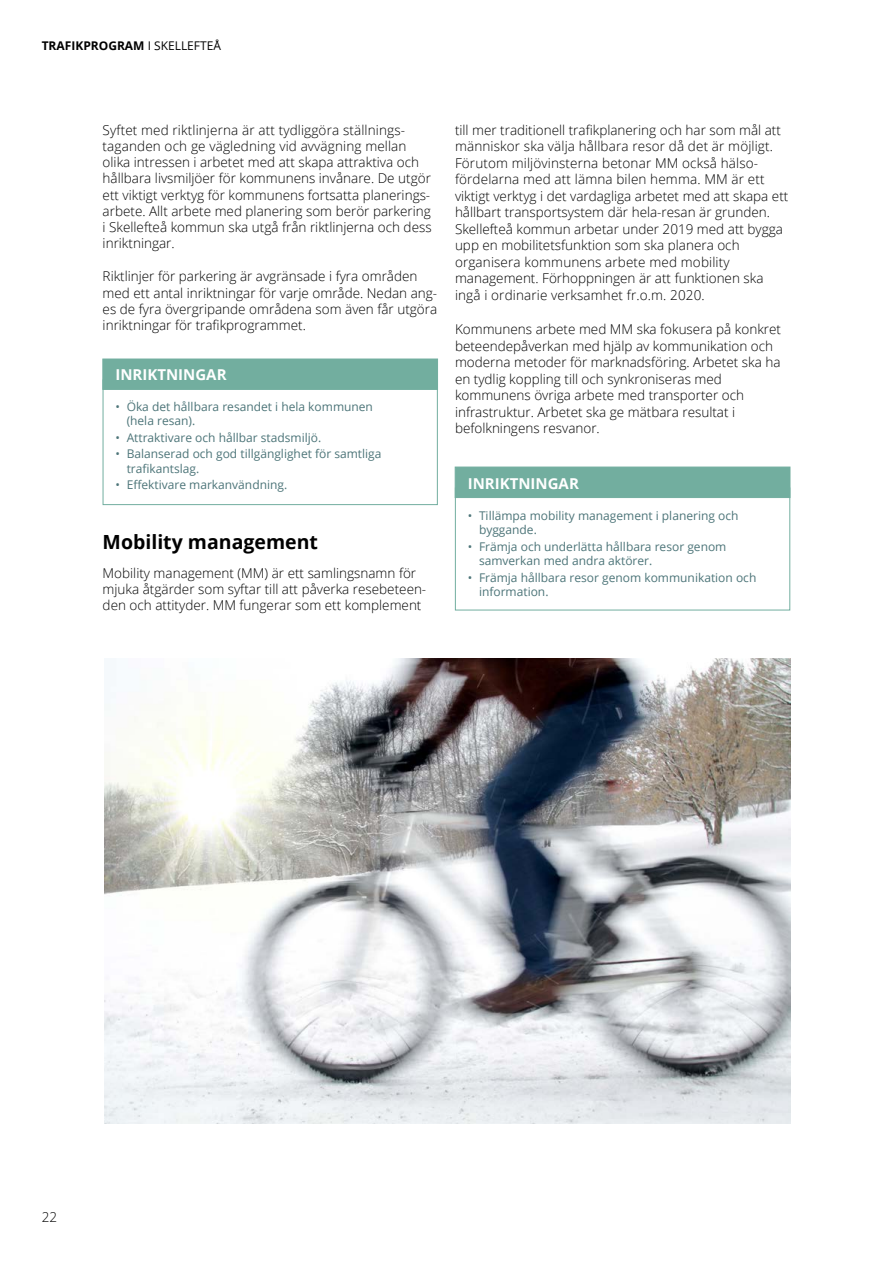
<style>
.page{position:relative;width:893px;height:1263px;background:#fff}
.page>*{position:absolute;margin:0;border:0;box-sizing:border-box;transform-origin:0 0}
.t1{font:700 19.5px "Ckchkr Open Sans";color:#000}
.t2{font:700 15px "Ckchkr Open Sans";color:#fff}
.t3{font:300 13.5px/16.5px "Smhhgx Open Sans";color:#000}
.t4{font:300 13.5px "Bkwjqx Open Sans";color:#000}
.t5{font:12px/14.4px "Ngqlhk Open Sans";color:#4d7579}
.t6{font:12px "Jtyrqq Open Sans";color:#4d7579}
.t7{font:700 12px "Vqvypj Open Sans";color:#000}
.s1{font-family:"Hrrpjy Open Sans";font-weight:400}
.s2{font-family:"Ngqlhk Open Sans"}
.s3{font-family:"Smhhgx Open Sans"}
</style>
<div class="page">
<div style="left:103px;top:379px;width:335px;height:126px;border:1px solid #72ae9f"></div>
<div style="left:102px;top:359px;width:336px;height:31px;background:#72ae9f"></div>
<div style="left:455px;top:488px;width:335px;height:122px;border:1px solid #72ae9f"></div>
<div style="left:455px;top:467px;width:335px;height:31px;background:#72ae9f"></div>
<img style="left:104px;top:658px;width:686px;height:465px">
<p class="t7" style="left:42px;top:37px;width:181px">TRAFIKPROGRAM <span class="s1">I SKELLEFTEÅ</span></p>
<p class="t3" style="left:103px;top:121px;width:330px">Syftet med riktlinjerna är att tydliggöra ställnings&shy;taganden och ge vägledning vid avvägning mellan olika intressen i arbetet med att skapa attraktiva och hållbara livsmiljöer för kommunens invånare. De utgör ett viktigt verktyg för kommunens fortsatta planerings&shy;arbete. Allt arbete med planering som berör parkering i Skellefteå kommun ska utgå från riktlinjerna och dess inriktningar.</p>
<p class="t3" style="left:103px;top:268px;width:336px">Riktlinjer för parkering är avgränsade i fyra områden med ett antal inriktningar för varje område. Nedan ang&shy;es de fyra övergripande områdena som även får utgöra</p>
<p class="t4" style="left:103px;top:316px;width:205px">inriktningar för trafikprogrammet.</p>
<p class="t2" style="left:115px;top:363px;width:113px">INRIKTNINGAR</p>
<p class="t5" style="left:127px;top:399px;width:248px;text-indent:-11px">• Öka det hållbara resandet i hela kommunen (hela resan).</p>
<p class="t5" style="left:115px;top:430px;width:207px">• Attraktivare och hållbar stadsmiljö.</p>
<p class="t5" style="left:115px;top:446px;width:268px">• Balanserad och god tillgänglighet för samtliga</p>
<p class="t6" style="left:127px;top:460px;width:74px">trafikantslag.</p>
<p class="t6" style="left:115px;top:477px;width:173px"><span class="s2">•</span> Effektivare markanvändning.</p>
<h1 class="t1" style="left:103px;top:528px;width:217px">Mobility management</h1>
<p class="t3" style="left:103px;top:564px;width:325px">Mobility management (MM) är ett samlingsnamn för mjuka åtgärder som syftar till att påverka resebeteen&shy;den och attityder. MM fungerar som ett komplement</p>
<p class="t4" style="left:455px;top:121px;width:327px"><span class="s3">till mer</span> traditionell trafikplanering och har som mål att</p>
<p class="t3" style="left:455px;top:138px;width:335px">människor ska välja hållbara resor då det är möjligt.<br>Förutom miljövinsterna betonar MM också hälso&shy;fördelarna med att lämna bilen hemma. MM är ett viktigt verktyg i det vardagliga arbetet med att skapa ett hållbart transportsystem där hela-resan är grunden.<br>Skellefteå kommun arbetar under 2019 med att bygga upp en mobilitetsfunktion som ska planera och organisera kommunens arbete med mobility management. Förhoppningen är att funktionen ska ingå i ordinarie verksamhet fr.o.m. 2020.</p>
<p class="t3" style="left:455px;top:321px;width:328px">Kommunens arbete med MM ska fokusera på konkret beteendepåverkan med hjälp av kommunikation och moderna metoder för marknadsföring. Arbetet ska ha en tydlig koppling till och synkroniseras med kommunens övriga arbete med transporter och infrastruktur. Arbetet ska ge mätbara resultat i befolkningens resvanor.</p>
<p class="t2" style="left:468px;top:472px;width:113px">INRIKTNINGAR</p>
<p class="t5" style="left:479px;top:508px;width:261px;text-indent:-11px">• Tillämpa mobility management i planering och byggande.</p>
<p class="t5" style="left:479px;top:539px;width:249px;text-indent:-11px">• Främja och underlätta hållbara resor genom samverkan med andra aktörer.</p>
<p class="t5" style="left:468px;top:570px;width:6px">•</p>
<p class="t5" style="left:479px;top:584px;width:71px">information.</p>
<p class="t5" style="left:479px;top:570px;width:279px">Främja hållbara resor genom kommunikation och</p>
<p class="t3" style="left:42px;top:1209px;width:17px">22</p>
</div>
